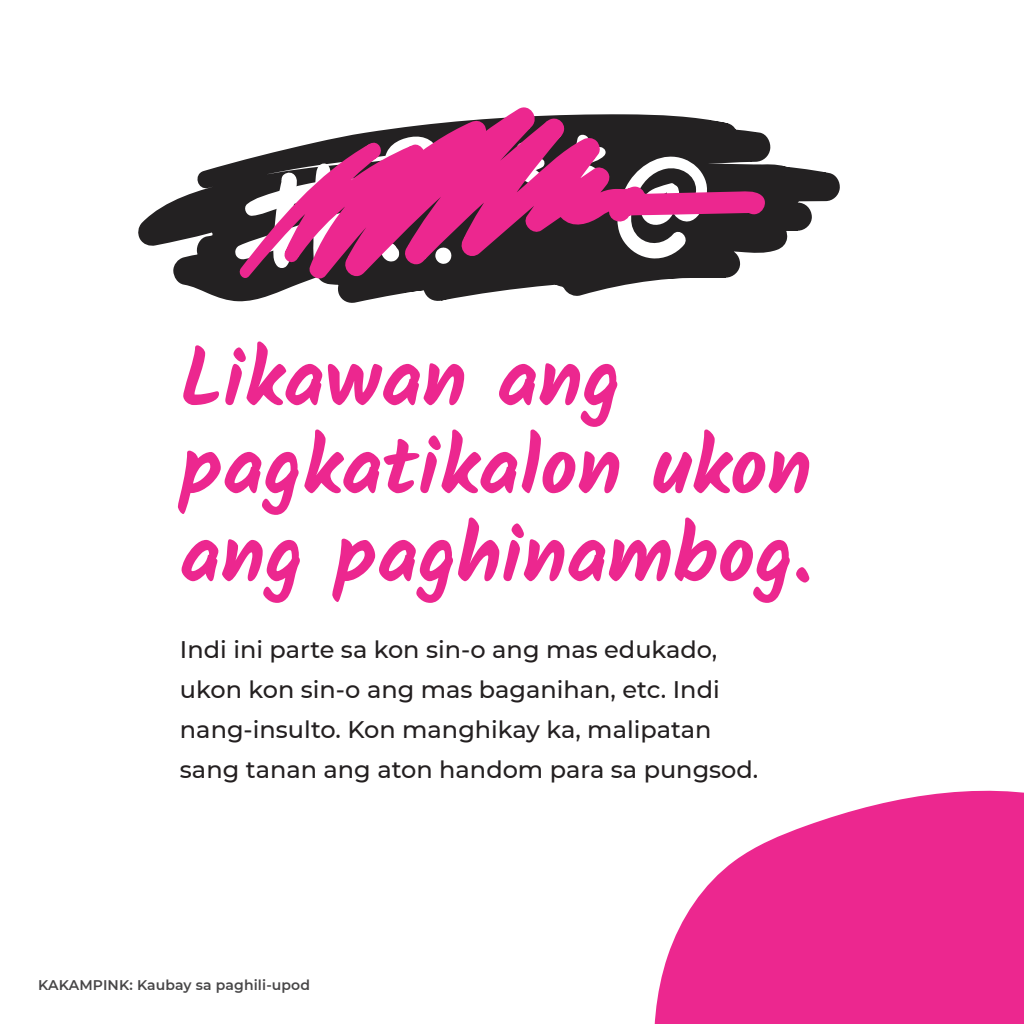
<style>
.page{position:relative;width:1024px;height:1024px;background:#fff}
.page>*{position:absolute;margin:0;border:0;box-sizing:border-box;transform-origin:0 0}
.t1{font:700 80px/88px "Kalam";color:#ec278f}
.t2{font:500 24px/40px "Montserrat";color:#231f20}
.t3{font:600 14px "Montserrat";letter-spacing:.01em;color:#474647}
</style>
<div class="page">
<svg style="left:138px;top:161px;width:702px;height:142px"></svg>
<svg style="left:237px;top:107px;width:535px;height:176px"></svg>
<svg style="left:654px;top:790px;width:370px;height:234px;fill:#ec278f"></svg>
<h1 class="t1" style="left:180px;top:335px;width:634px">Likawan ang pagkatikalon ukon ang paghinambog.</h1>
<p class="t2" style="left:180px;top:628px;width:580px">Indi ini parte sa kon sin-o ang mas edukado, ukon kon sin-o ang mas baganihan, etc. Indi nang-insulto. Kon manghikay ka, malipatan sang tanan ang aton handom para sa pungsod.</p>
<p class="t3" style="left:38px;top:975px;width:273px">KAKAMPINK: Kaubay sa paghili-upod</p>
</div>
